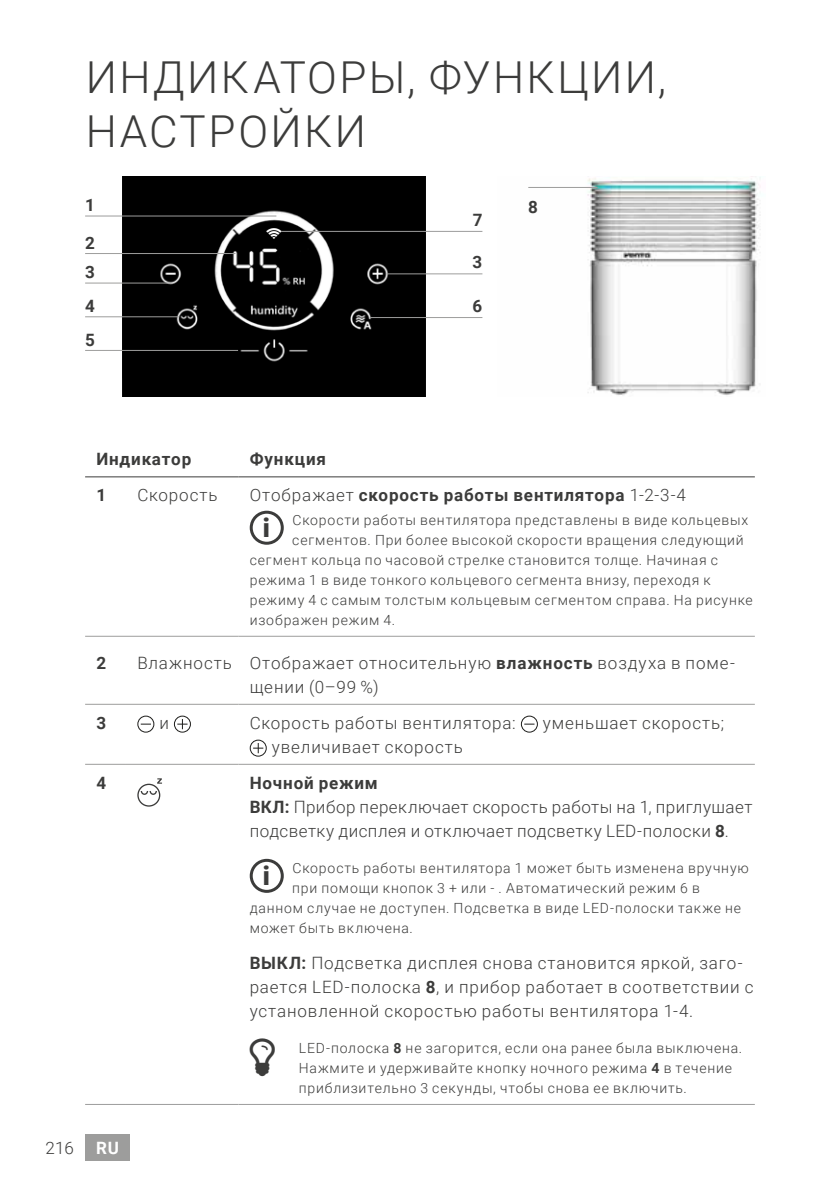
<style>
.page{position:relative;width:840px;height:1191px;background:#fff}
.page>*{position:absolute;margin:0;border:0;box-sizing:border-box;transform-origin:0 0}
.t1{font:300 44px/54px "Roboto";letter-spacing:.055em;color:#3c3c3b}
.t2{font:900 26px "Roboto";color:#3c3c3b}
.t3{font:300 17px/24px "Roboto";letter-spacing:.05em;color:#3c3c3b}
.t4{font:300 17px/24px "Roboto";letter-spacing:.025em;color:#3c3c3b}
.t5{font:700 17px/29.6px "Roboto";letter-spacing:.05em;color:#3c3c3b}
.t6{font:700 17px "Roboto";color:#fff}
.t7{font:300 14px/20px "Roboto";letter-spacing:.06em;color:#3c3c3b}
.s1{font-weight:300}
.s2{font-weight:700}
</style>
<div class="page">
<div style="left:85px;top:1134px;width:45px;height:26px;background:#9d9d9c"></div>
<hr style="left:85px;top:636px;width:41px;height:1px;background:#9d9d9c">
<hr style="left:126px;top:636px;width:112px;height:1px;background:#9d9d9c">
<hr style="left:238px;top:636px;width:516px;height:1px;background:#9d9d9c">
<hr style="left:85px;top:704px;width:41px;height:1px;background:#9d9d9c">
<hr style="left:126px;top:704px;width:112px;height:1px;background:#9d9d9c">
<hr style="left:238px;top:704px;width:516px;height:1px;background:#9d9d9c">
<hr style="left:85px;top:764px;width:41px;height:1px;background:#9d9d9c">
<hr style="left:126px;top:764px;width:112px;height:1px;background:#9d9d9c">
<hr style="left:238px;top:764px;width:516px;height:1px;background:#9d9d9c">
<hr style="left:85px;top:1104px;width:41px;height:1px;background:#9d9d9c">
<hr style="left:126px;top:1104px;width:112px;height:1px;background:#9d9d9c">
<hr style="left:238px;top:1104px;width:516px;height:1px;background:#9d9d9c">
<hr style="left:85px;top:476px;width:41px;height:1px;background:#3c3c3b">
<hr style="left:126px;top:476px;width:112px;height:1px;background:#3c3c3b">
<hr style="left:238px;top:476px;width:516px;height:1px;background:#3c3c3b">
<div style="left:249px;top:511px;width:34px;height:34px;border:3px solid #3c3c3b;border-radius:50%"></div>
<div style="left:137px;top:715px;width:17px;height:17px;border:1px solid #1d1d1b;border-radius:50%"></div>
<div style="left:174px;top:715px;width:17px;height:17px;border:1px solid #1d1d1b;border-radius:50%"></div>
<svg style="left:177px;top:719px;width:10px;height:10px"></svg>
<div style="left:520px;top:715px;width:17px;height:17px;border:1px solid #1d1d1b;border-radius:50%"></div>
<div style="left:249px;top:739px;width:17px;height:17px;border:1px solid #1d1d1b;border-radius:50%"></div>
<svg style="left:253px;top:743px;width:10px;height:10px"></svg>
<div style="left:137px;top:783px;width:23px;height:23px;border:1px solid #3c3c3b;border-radius:50%"></div>
<svg style="left:140px;top:789px;width:17px;height:6px"></svg>
<svg style="left:157px;top:778px;width:5px;height:5px"></svg>
<div style="left:249px;top:859px;width:34px;height:34px;border:3px solid #3c3c3b;border-radius:50%"></div>
<img style="left:587px;top:177px;width:174px;height:218px">
<hr style="left:528px;top:187px;width:69px;height:1px;background:#9d9d9c">
<img style="left:123px;top:177px;width:302px;height:220px">
<hr style="left:85px;top:253px;width:150px;height:1px;background:#9d9d9c">
<hr style="left:85px;top:282px;width:86px;height:1px;background:#9d9d9c">
<hr style="left:85px;top:316px;width:94px;height:1px;background:#9d9d9c">
<hr style="left:85px;top:350px;width:153px;height:1px;background:#9d9d9c">
<hr style="left:85px;top:215px;width:191px;height:1px;background:#9d9d9c">
<hr style="left:386px;top:273px;width:96px;height:1px;background:#9d9d9c">
<hr style="left:369px;top:317px;width:113px;height:1px;background:#9d9d9c">
<hr style="left:281px;top:231px;width:201px;height:1px;background:#9d9d9c">
<svg style="left:266px;top:228px;width:16px;height:10px"></svg>
<h1 class="t1" style="left:86px;top:48px;width:581px">ИНДИКАТОРЫ, ФУНКЦИИ,<br>НАСТРОЙКИ</h1>
<p class="t5" style="left:85px;top:190px;width:11px">1</p>
<p class="t5" style="left:85px;top:227px;width:11px">2<br>3</p>
<p class="t5" style="left:85px;top:289px;width:11px;line-height:33.6px">4<br>5</p>
<p class="t5" style="left:472px;top:204px;width:11px">7</p>
<p class="t5" style="left:472px;top:247px;width:11px">3</p>
<p class="t5" style="left:472px;top:291px;width:11px">6</p>
<p class="t5" style="left:528px;top:191px;width:11px">8</p>
<p class="t5" style="left:96px;top:443px;width:96px">Индикатор</p>
<p class="t5" style="left:249px;top:443px;width:78px">Функция</p>
<p class="t5" style="left:96px;top:479px;width:11px">1</p>
<p class="t3" style="left:137px;top:482px;width:82px">Скорость</p>
<p class="t5" style="left:249px;top:479px;width:437px"><span class="s1">Отображает</span> скорость работы вентилятора <span class="s1">1-2-3-4</span></p>
<h2 class="t2" style="left:263px;top:509px;width:9px">i</h2>
<p class="t7" style="left:292px;top:509px;width:457px">Скорости работы вентилятора представлены в виде кольцевых</p>
<p class="t7" style="left:292px;top:529px;width:452px">сегментов. При более высокой скорости вращения следующий</p>
<p class="t7" style="left:249px;top:549px;width:469px">сегмент кольца по часовой стрелке становится толще. Начиная с</p>
<p class="t7" style="left:249px;top:569px;width:462px">режима 1 в виде тонкого кольцевого сегмента внизу, переходя к</p>
<p class="t7" style="left:249px;top:589px;width:504px">режиму 4 с самым толстым кольцевым сегментом справа. На рисунке</p>
<p class="t7" style="left:249px;top:609px;width:147px">изображен режим 4.</p>
<p class="t5" style="left:96px;top:647px;width:11px">2</p>
<p class="t3" style="left:249px;top:650px;width:486px;text-indent:-112px">Влажность Отображает относительную <span class="s2">влажность</span> воздуха в поме&shy;щении (0–99 %)</p>
<p class="t5" style="left:96px;top:707px;width:11px">3</p>
<p class="t3" style="left:159px;top:710px;width:11px">и</p>
<p class="t3" style="left:249px;top:710px;width:267px">Скорость работы вентилятора:</p>
<p class="t3" style="left:542px;top:710px;width:183px">уменьшает скорость;</p>
<p class="t3" style="left:271px;top:734px;width:192px">увеличивает скорость</p>
<p class="t5" style="left:96px;top:767px;width:11px">4</p>
<p class="t4" style="left:249px;top:770px;width:504px"><span class="s2">Ночной режим<br>ВКЛ:</span> Прибор переключает скорость работы на 1, приглушает подсветку дисплея и отключает подсветку LED-полоски <span class="s2">8</span>.</p>
<h2 class="t2" style="left:263px;top:857px;width:9px">i</h2>
<p class="t7" style="left:292px;top:857px;width:457px">Скорость работы вентилятора 1 может быть изменена вручную</p>
<p class="t7" style="left:292px;top:877px;width:409px">при помощи кнопок 3 + или - . Автоматический режим 6 в</p>
<p class="t7" style="left:249px;top:897px;width:492px">данном случае не доступен. Подсветка в виде LED-полоски также не</p>
<p class="t7" style="left:249px;top:917px;width:165px">может быть включена.</p>
<p class="t3" style="left:249px;top:950px;width:505px"><span class="s2">ВЫКЛ:</span> Подсветка дисплея снова становится яркой, заго&shy;рается LED-полоска <span class="s2">8</span>, и прибор работает в соответствии с установленной скоростью работы вентилятора 1-4.</p>
<p class="t7" style="left:299px;top:1037px;width:444px">LED-полоска <span class="s2">8</span> не загорится, если она ранее была выключена.<br>Нажмите и удерживайте кнопку ночного режима <span class="s2">4</span> в течение приблизительно 3 секунды, чтобы снова ее включить.</p>
<p class="t3" style="left:45px;top:1135px;width:30px">216</p>
<p class="t6" style="left:96px;top:1135px;width:24px">RU</p>
</div>
